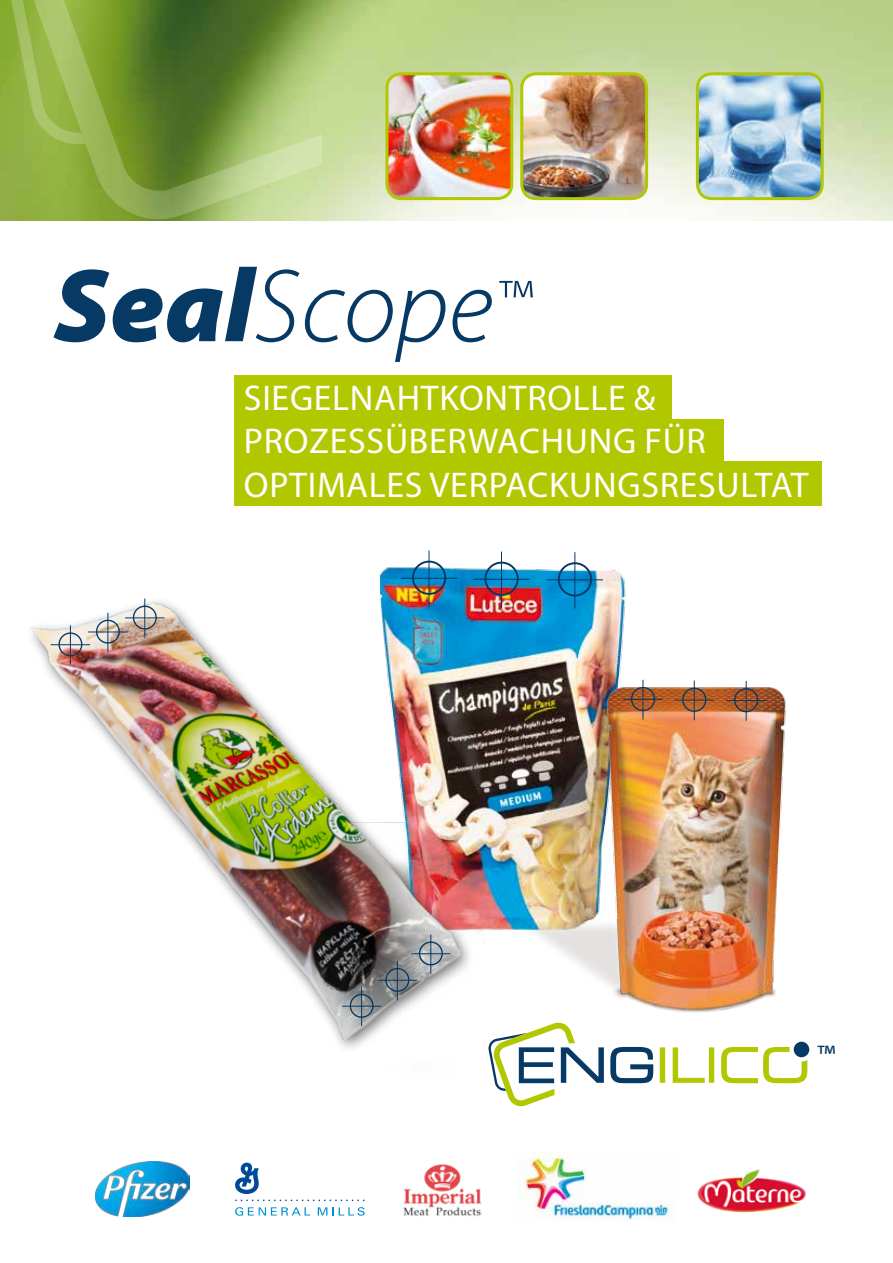
<style>
.page{position:relative;width:893px;height:1263px;background:#fff}
.page>*{position:absolute;margin:0;border:0;box-sizing:border-box;transform-origin:0 0}
.t1{font:italic 300 104.85px "Myriad Pro";color:#073965}
.t2{font:35.85px/43px "Myriad Pro";letter-spacing:.02em;color:#fff}
.t3{font:30.15px "Myriad Pro";color:#073965}
.s1{font-weight:900}
</style>
<div class="page">
<img style="left:0;top:0;width:893px;height:221px">
<svg style="left:0;top:0;width:24px;height:146px;background:#8eb03e"></svg>
<svg style="left:24px;top:0;width:399px;height:221px;background:#91ae5b"></svg>
<img style="left:387px;top:74px;width:125px;height:125px">
<div style="left:385px;top:72px;width:128px;height:128px;border:3px solid #b1c800;border-radius:14px"></div>
<img style="left:522px;top:74px;width:125px;height:125px">
<div style="left:520px;top:72px;width:128px;height:128px;border:3px solid #b1c800;border-radius:14px"></div>
<img style="left:697px;top:74px;width:125px;height:125px">
<div style="left:696px;top:72px;width:128px;height:128px;border:3px solid #b1c800;border-radius:14px"></div>
<div style="left:234px;top:375px;width:438px;height:44px;background:#b1c800"></div>
<div style="left:234px;top:419px;width:490px;height:44px;background:#b1c800"></div>
<div style="left:234px;top:461px;width:588px;height:45px;background:#b1c800"></div>
<img style="left:591px;top:570px;width:53px;height:116px">
<img style="left:591px;top:686px;width:195px;height:327px">
<div style="left:631px;top:687px;width:24px;height:24px;border:1px solid #073965;border-radius:50%"></div>
<hr style="left:623px;top:699px;width:40px;height:1px;background:#073965">
<hr style="left:643px;top:680px;width:1px;height:40px;background:#073965">
<div style="left:734px;top:688px;width:24px;height:24px;border:1px solid #073965;border-radius:50%"></div>
<hr style="left:726px;top:700px;width:40px;height:1px;background:#073965">
<hr style="left:746px;top:681px;width:1px;height:40px;background:#073965">
<div style="left:682px;top:688px;width:24px;height:24px;border:1px solid #073965;border-radius:50%"></div>
<hr style="left:674px;top:700px;width:40px;height:1px;background:#073965">
<hr style="left:694px;top:680px;width:1px;height:40px;background:#073965">
<img style="left:30px;top:550px;width:561px;height:499px">
<div style="left:58px;top:632px;width:24px;height:24px;border:1px solid #073965;border-radius:50%"></div>
<hr style="left:51px;top:644px;width:39px;height:1px;background:#073965">
<hr style="left:70px;top:625px;width:1px;height:40px;background:#073965">
<div style="left:96px;top:620px;width:24px;height:24px;border:1px solid #073965;border-radius:50%"></div>
<hr style="left:88px;top:632px;width:40px;height:1px;background:#073965">
<hr style="left:108px;top:613px;width:1px;height:39px;background:#073965">
<div style="left:133px;top:606px;width:24px;height:23px;border:1px solid #073965;border-radius:50%"></div>
<hr style="left:125px;top:617px;width:39px;height:1px;background:#073965">
<hr style="left:144px;top:598px;width:1px;height:40px;background:#073965">
<div style="left:350px;top:994px;width:24px;height:24px;border:1px solid #073965;border-radius:50%"></div>
<hr style="left:342px;top:1006px;width:39px;height:1px;background:#073965">
<hr style="left:361px;top:987px;width:1px;height:39px;background:#073965">
<div style="left:419px;top:941px;width:24px;height:24px;border:1px solid #073965;border-radius:50%"></div>
<hr style="left:411px;top:953px;width:39px;height:1px;background:#073965">
<hr style="left:430px;top:934px;width:1px;height:40px;background:#073965">
<div style="left:385px;top:968px;width:24px;height:24px;border:1px solid #073965;border-radius:50%"></div>
<hr style="left:378px;top:980px;width:39px;height:1px;background:#073965">
<hr style="left:397px;top:961px;width:1px;height:39px;background:#073965">
<svg style="left:721px;top:1047px;width:86px;height:36px"></svg>
<svg style="left:673px;top:1047px;width:41px;height:36px"></svg>
<svg style="left:660px;top:1047px;width:5px;height:36px"></svg>
<div style="left:794px;top:1042px;width:15px;height:15px;background:#073965;border-radius:50%"></div>
<svg style="left:610px;top:1047px;width:43px;height:36px"></svg>
<svg style="left:488px;top:1022px;width:116px;height:84px"></svg>
<img style="left:403px;top:1163px;width:79px;height:54px">
<svg style="left:235px;top:1207px;width:75px;height:9px"></svg>
<svg style="left:318px;top:1207px;width:47px;height:9px"></svg>
<svg style="left:235px;top:1162px;width:129px;height:39px"></svg>
<img style="left:517px;top:1152px;width:155px;height:68px">
<img style="left:95px;top:1162px;width:94px;height:54px">
<img style="left:697px;top:1169px;width:109px;height:44px">
<div style="left:412px;top:561px;width:34px;height:34px;border:2px solid #073965;border-radius:50%"></div>
<hr style="left:401px;top:578px;width:56px;height:1px;background:#073965">
<hr style="left:429px;top:550px;width:1px;height:57px;background:#073965">
<div style="left:558px;top:562px;width:34px;height:34px;border:2px solid #073965;border-radius:50%"></div>
<hr style="left:547px;top:579px;width:56px;height:1px;background:#073965">
<hr style="left:574px;top:552px;width:1px;height:56px;background:#073965">
<div style="left:484px;top:562px;width:35px;height:34px;border:2px solid #073965;border-radius:50%"></div>
<hr style="left:473px;top:579px;width:57px;height:1px;background:#073965">
<hr style="left:501px;top:551px;width:1px;height:57px;background:#073965">
<h1 class="t1" style="left:54px;top:243px;width:480px"><span class="s1">Seal</span>Scope<sup>™</sup></h1>
<p class="t2" style="left:244px;top:376px;width:566px">SIEGELNAHTKONTROLLE &amp;<br>PROZESSÜBERWACHUNG FÜR<br>OPTIMALES VERPACKUNGSRESULTAT</p>
<p class="t3" style="left:817px;top:1037px;width:20px">™</p>
</div>
